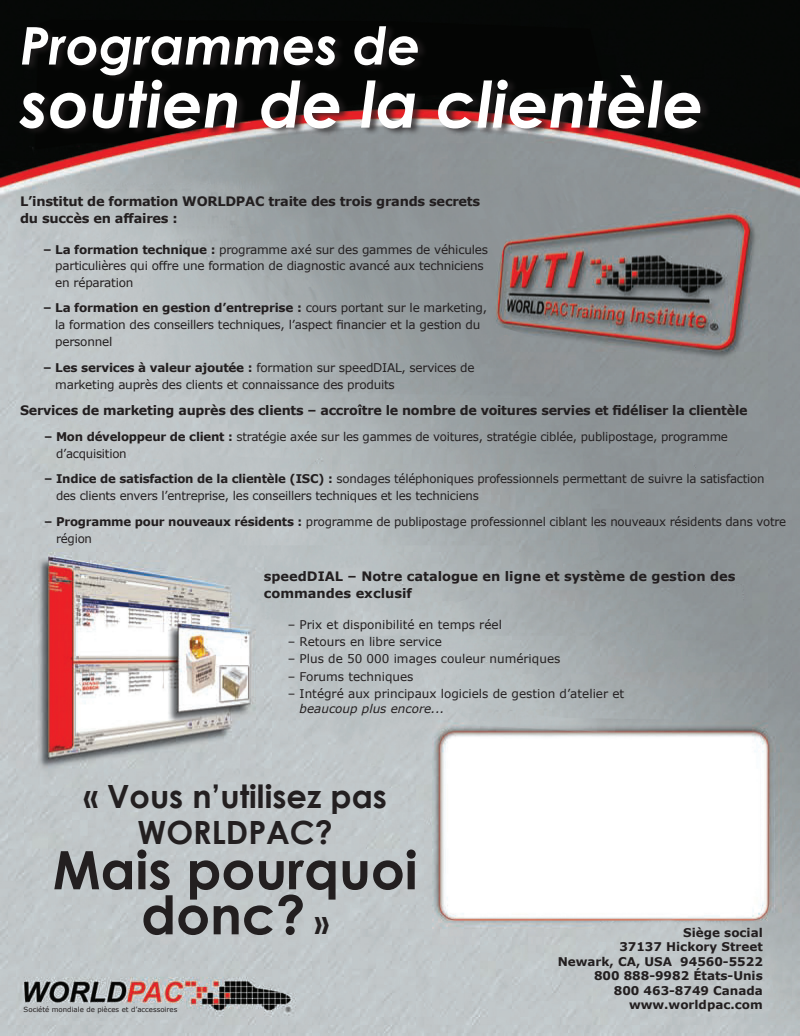
<style>
.page{position:relative;width:800px;height:1036px;background:#fff}
.page>*{position:absolute;margin:0;border:0;box-sizing:border-box;transform-origin:0 0}
.t1{font:italic 700 64px "Century Gothic";color:#fff}
.t2{font:700 53px/45px "Century Gothic";color:#231f20;text-align:center}
.t3{font:italic 700 52px "Century Gothic";color:#fff}
.t4{font:700 32px/36px "Century Gothic";color:#231f20;text-align:center}
.t5{font:700 13px/17px "Verdana";letter-spacing:-.02em;color:#231f20}
.t6{font:700 13px/17px "Verdana";color:#231f20}
.t7{font:12px/17px "Verdana";letter-spacing:-.02em;color:#231f20}
.t8{font:12px "Verdana";color:#231f20}
.t9{font:700 12px/14.4px "Verdana";color:#231f20;text-align:right}
.t10{font:italic 12px "Verdana";color:#231f20}
.t11{font:7px "Verdana";color:#231f20}
.s1{font-weight:700}
.s2{font-size:32px}
</style>
<div class="page">
<img style="left:0;top:0;width:800px;height:1035px">
<div style="left:20px;top:24px;width:691px;height:112px;background:#231f20;opacity:.75"></div>
<h3 class="t3" style="left:20px;top:6px;width:402px">Programmes de</h3>
<h1 class="t1" style="left:20px;top:56px;width:685px">soutien de la clientèle</h1>
<p class="t5" style="left:20px;top:192px;width:462px">L’institut de formation WORLDPAC traite des trois grands secrets du succès en affaires :</p>
<p class="t7" style="left:55px;top:241px;width:434px;line-height:16.5px;text-indent:-12px"><span class="s1">– La formation technique :</span> programme axé sur des gammes de véhicules particulières qui offre une formation de diagnostic avancé aux techniciens en réparation</p>
<p class="t7" style="left:55px;top:299px;width:433px;text-indent:-12px"><span class="s1">– La formation en gestion d’entreprise :</span> cours portant sur le marketing, la formation des conseillers techniques, l’aspect financier et la gestion du personnel</p>
<p class="t7" style="left:55px;top:359px;width:421px;text-indent:-12px"><span class="s1">– Les services à valeur ajoutée :</span> formation sur speedDIAL, services de marketing auprès des clients et connaissance des produits</p>
<p class="t5" style="left:20px;top:402px;width:729px">Services de marketing auprès des clients – accroître le nombre de voitures servies et fidéliser la clientèle</p>
<p class="t7" style="left:56px;top:428px;width:673px;text-indent:-12px"><span class="s1">– Mon développeur de client :</span> stratégie axée sur les gammes de voitures, stratégie ciblée, publipostage, programme d’acquisition</p>
<p class="t7" style="left:56px;top:470px;width:710px;text-indent:-12px"><span class="s1">– Indice de satisfaction de la clientèle (ISC) :</span> sondages téléphoniques professionnels permettant de suivre la satisfaction des clients envers l’entreprise, les conseillers techniques et les techniciens</p>
<p class="t7" style="left:56px;top:513px;width:732px;text-indent:-12px"><span class="s1">– Programme pour nouveaux résidents :</span> programme de publipostage professionnel ciblant les nouveaux résidents dans votre région</p>
<p class="t6" style="left:264px;top:567px;width:473px">speedDIAL – Notre catalogue en ligne et système de gestion des commandes exclusif</p>
<p class="t8" style="left:288px;top:616px;width:216px">– Prix et disponibilité en temps réel</p>
<p class="t8" style="left:288px;top:633px;width:156px">– Retours en libre service</p>
<p class="t8" style="left:288px;top:650px;width:274px">– Plus de 50 000 images couleur numériques</p>
<p class="t8" style="left:288px;top:667px;width:127px">– Forums techniques</p>
<p class="t8" style="left:288px;top:685px;width:338px">– Intégré aux principaux logiciels de gestion d’atelier et</p>
<p class="t10" style="left:300px;top:700px;width:146px">beaucoup plus encore...</p>
<h3 class="t4" style="left:84px;top:777px;width:305px">« Vous n’utilisez pas<br>WORLDPAC?</h3>
<h2 class="t2" style="left:53px;top:844px;width:366px">Mais pourquoi donc? <span class="s2">»</span></h2>
<p class="t11" style="left:24px;top:1004px;width:155px">Société mondiale de pièces et d’accessoires</p>
<p class="t9" style="left:558px;top:924px;width:207px">Siège social<br>37137 Hickory Street<br>Newark, CA, USA 94560-5522<br>800 888-9982 États-Unis<br>800 463-8749 Canada www.worldpac.com</p>
</div>
